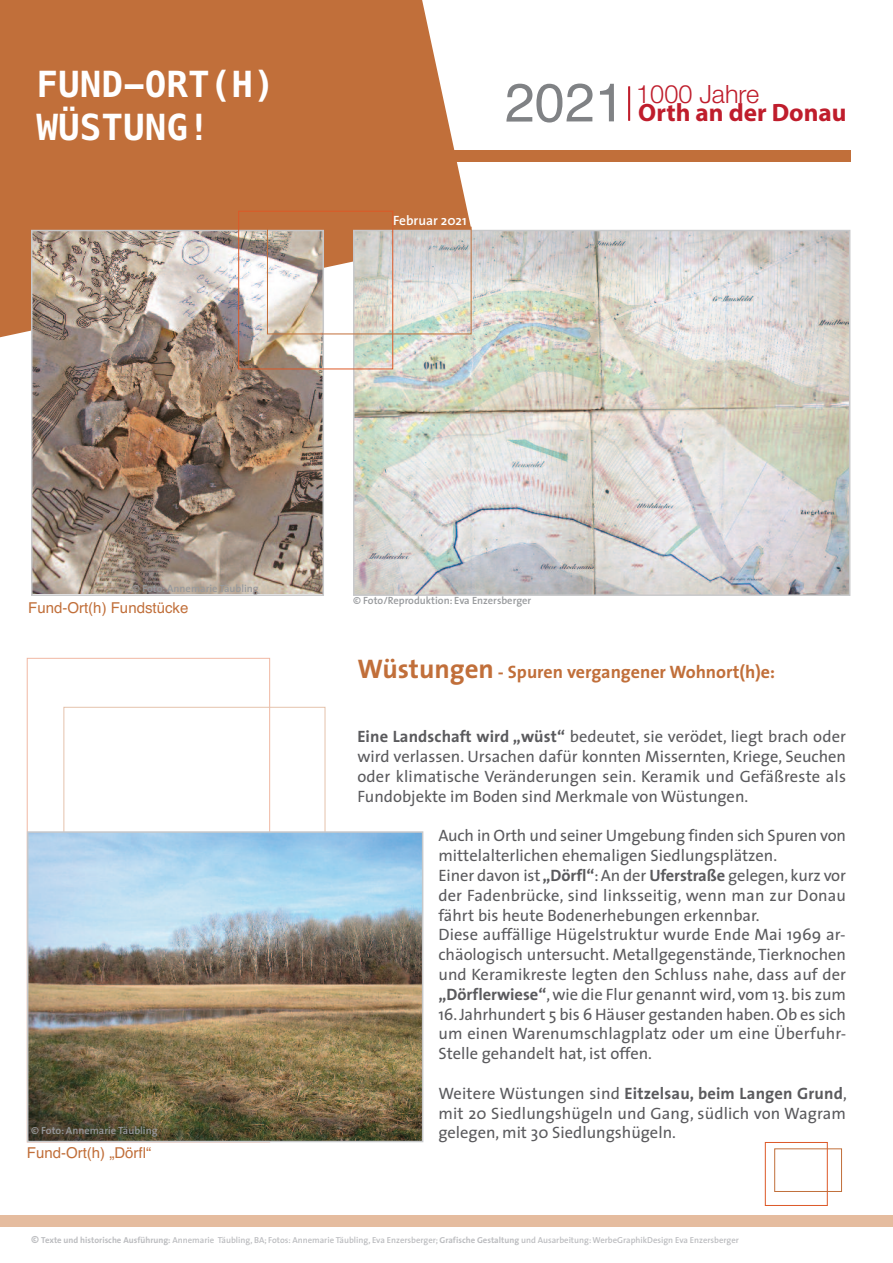
<style>
.page{position:relative;width:893px;height:1263px;background:#fff}
.page>*{position:absolute;margin:0;border:0;box-sizing:border-box;transform-origin:0 0}
.t1{font:54px "Helvetica";color:#808285}
.t2{font:700 36px/43.2px "Menlo";color:#fff}
.t3{font:700 25.2px "Myriad Pro";color:#bf1d2c}
.t4{font:300 25.2px "Helvetica Neue";color:#bf1d2c}
.t5{font:700 18px "The Sans";color:#c16f3a}
.t6{font:16.5px/19.8px "The Sans";color:#5a5a5d;text-align:justify}
.t7{font:15px "Helvetica";color:#c16f3a}
.t8{font:600 13.5px "The Sans";color:#fff}
.t9{font:600 10.5px "The Sans";color:#97999c}
.t10{font:600 8.7px "The Sans";color:#bcbdc0}
.s1{font-size:27px}
.s2{font-weight:700}
.s3{font-weight:700;font-size:10.5px}
</style>
<div class="page">
<hr style="left:628px;top:86px;width:2px;height:35px;background:#bf1d2c">
<div style="left:765px;top:1142px;width:62px;height:64px;border:1px solid #dd5827"></div>
<div style="left:774px;top:1149px;width:68px;height:42px;border:1px solid #c16f3a"></div>
<svg style="left:0;top:0;width:473px;height:370px;background:#c67b4b"></svg>
<div style="left:432px;top:151px;width:418px;height:11px;background:#c16f3a"></div>
<img style="left:356px;top:233px;width:491px;height:360px">
<div style="left:353px;top:230px;width:497px;height:366px;border:2px solid #c7c8ca"></div>
<img style="left:34px;top:233px;width:287px;height:360px">
<div style="left:31px;top:230px;width:293px;height:366px;border:2px solid #c7c8ca"></div>
<div style="left:238px;top:211px;width:155px;height:158px;border:1px solid #dd5827"></div>
<div style="left:267px;top:227px;width:204px;height:107px;border:1px solid #c16f3a"></div>
<div style="left:0;top:1215px;width:893px;height:11px;background:#e5bc9f"></div>
<img style="left:30px;top:834px;width:390px;height:305px">
<div style="left:27px;top:831px;width:396px;height:311px;border:2px solid #c7c8ca"></div>
<h2 class="t2" style="left:36px;top:63px;width:240px">FUND-ORT(H)<br>WÜSTUNG!</h2>
<p class="t8" style="left:393px;top:216px;width:75px">Februar 2021</p>
<h1 class="t1" style="left:505px;top:71px;width:122px">2021</h1>
<h3 class="t4" style="left:636px;top:73px;width:124px">1000 Jahre</h3>
<h3 class="t3" style="left:638px;top:104px;width:210px">Orth an der Donau</h3>
<p class="t9" style="left:132px;top:584px;width:128px">© Foto: Annemarie Täubling</p>
<p class="t7" style="left:28px;top:599px;width:162px">Fund-Ort(h) Fundstücke</p>
<p class="t9" style="left:31px;top:1126px;width:128px">© Foto: Annemarie Täubling</p>
<p class="t7" style="left:27px;top:1144px;width:126px">Fund-Ort(h) „Dörfl“</p>
<p class="t9" style="left:353px;top:596px;width:180px">© Foto/Reproduktion: Eva Enzersberger</p>
<p class="t5" style="left:357px;top:665px;width:419px"><span class="s1">Wüstungen</span> - Spuren vergangener Wohnort(h)e:</p>
<p class="t6" style="left:357px;top:728px;width:490px"><span class="s2">Eine Landschaft wird „wüst“</span> bedeutet, sie verödet, liegt brach oder wird verlassen. Ursachen dafür konnten Missernten, Kriege, Seuchen oder klimatische Veränderungen sein. Keramik und Gefäßreste als Fundobjekte im Boden sind Merkmale von Wüstungen.</p>
<p class="t6" style="left:438px;top:827px;width:409px;text-align:left">Auch in Orth und seiner Umgebung finden sich Spuren von mittelalterlichen ehemaligen Siedlungsplätzen.<br>Einer davon ist<span class="s2">„Dörfl“</span>:An der <span class="s2">Uferstraße</span> gelegen, kurz vor der Fadenbrücke, sind linksseitig, wenn man zur Donau fährt bis heute Bodenerhebungen erkennbar.<br>Diese auffällige Hügelstruktur wurde Ende Mai 1969 ar&shy;chäologisch untersucht. Metallgegenstände, Tierknochen und Keramikreste legten den Schluss nahe, dass auf der <span class="s2">„Dörflerwiese“</span>,wie die Flur genannt wird, vom 13. bis zum 16.Jahrhundert 5 bis 6 Häuser gestanden haben.Ob es sich um einen Warenumschlagplatz oder um eine Überfuhr-Stelle gehandelt hat, ist offen.</p>
<p class="t6" style="left:438px;top:1085px;width:410px">Weitere Wüstungen sind <span class="s2">Eitzelsau, beim Langen Grund</span>, mit 20 Siedlungshügeln und Gang, südlich von Wagram gelegen, mit 30 Siedlungshügeln.</p>
<p class="t10" style="left:31px;top:1237px;width:709px"><span class="s3">©</span> <span class="s2">Texte und historische Ausführung:</span> Annemarie Täubling, BA; Fotos: Annemarie Täubling, Eva Enzersberger; <span class="s2">Grafische Gestaltung</span> und Ausarbeitung:WerbeGraphikDesign Eva Enzersberger</p>
</div>
